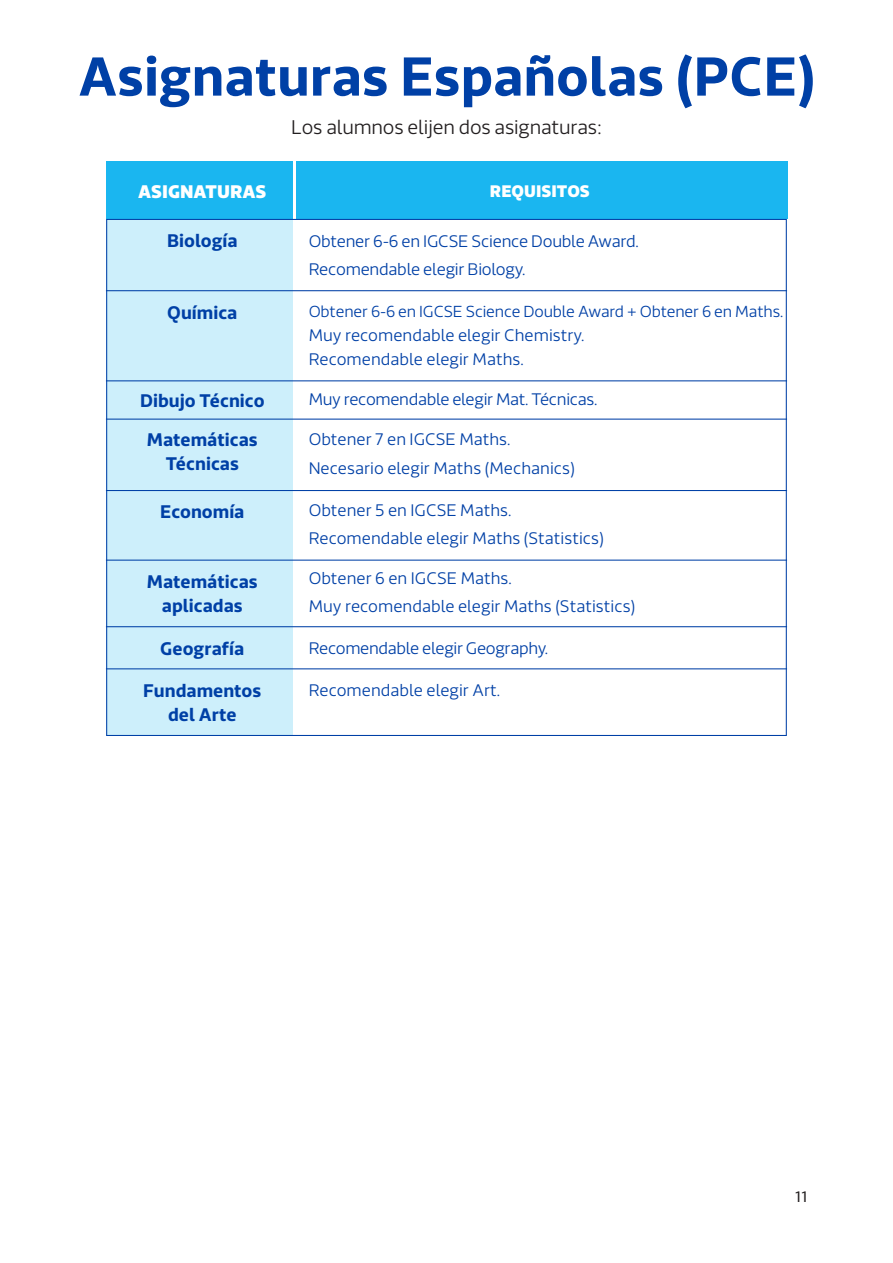
<style>
.page{position:relative;width:893px;height:1263px;background:#fff}
.page>*{position:absolute;margin:0;border:0;box-sizing:border-box;transform-origin:0 0}
.t1{font:700 54px "Riona Sans";color:#0040a6}
.t2{font:300 19.5px "Riona Sans";letter-spacing:-.01em;color:#231f20}
.t3{font:700 18px/24px "Riona Sans";color:#0040a6;text-align:center}
.t4{font:900 18px "Riona Sans";color:#fff}
.t5{font:300 16.5px/24px "Riona Sans";color:#0040a6}
.t6{font:300 16.5px "Riona Sans";letter-spacing:-.02em;color:#0040a6}
.t7{font:900 16.5px "Riona Sans";color:#fff}
.t8{font:300 15.75px "Riona Sans";letter-spacing:-.01em;color:#0040a6}
.t9{font:15px "Riona Sans";color:#231f20}
</style>
<div class="page">
<div style="left:106px;top:161px;width:187px;height:58px;background:#1ab6f0"></div>
<div style="left:296px;top:161px;width:491px;height:58px;background:#1ab6f0"></div>
<div style="left:106px;top:219px;width:187px;height:517px;background:#cdeffb"></div>
<hr style="left:106px;top:290px;width:681px;height:1px;background:#0040a6">
<hr style="left:106px;top:380px;width:681px;height:1px;background:#0040a6">
<hr style="left:106px;top:419px;width:681px;height:1px;background:#0040a6">
<hr style="left:106px;top:490px;width:681px;height:1px;background:#0040a6">
<hr style="left:106px;top:560px;width:681px;height:1px;background:#0040a6">
<hr style="left:106px;top:626px;width:681px;height:1px;background:#0040a6">
<hr style="left:106px;top:668px;width:681px;height:1px;background:#0040a6">
<p class="t1" style="left:78px;top:42px;width:738px">Asignaturas Españolas (PCE)</p>
<p class="t2" style="left:291px;top:115px;width:313px">Los alumnos elijen dos asignaturas:</p>
<p class="t4" style="left:138px;top:179px;width:130px">ASIGNATURAS</p>
<p class="t7" style="left:490px;top:180px;width:101px">REQUISITOS</p>
<p class="t5" style="left:309px;top:229px;width:332px">Obtener 6-6 en IGCSE Science Double Award.</p>
<p class="t5" style="left:309px;top:257px;width:218px">Recomendable elegir Biology.</p>
<p class="t8" style="left:309px;top:302px;width:476px">Obtener 6-6 en IGCSE Science Double Award + Obtener 6 en Maths.</p>
<p class="t5" style="left:309px;top:323px;width:277px">Muy recomendable elegir Chemistry.<br>Recomendable elegir Maths.</p>
<p class="t6" style="left:309px;top:389px;width:290px">Muy recomendable elegir Mat. Técnicas.</p>
<p class="t5" style="left:309px;top:428px;width:203px">Obtener 7 en IGCSE Maths.</p>
<p class="t5" style="left:309px;top:456px;width:268px">Necesario elegir Maths (Mechanics)</p>
<p class="t5" style="left:309px;top:498px;width:204px">Obtener 5 en IGCSE Maths.</p>
<p class="t5" style="left:309px;top:526px;width:297px">Recomendable elegir Maths (Statistics)</p>
<p class="t5" style="left:309px;top:567px;width:205px">Obtener 6 en IGCSE Maths.</p>
<p class="t5" style="left:309px;top:595px;width:328px">Muy recomendable elegir Maths (Statistics)</p>
<p class="t6" style="left:309px;top:638px;width:241px">Recomendable elegir Geography.</p>
<p class="t5" style="left:309px;top:679px;width:193px">Recomendable elegir Art.</p>
<p class="t3" style="left:167px;top:229px;width:72px">Biología</p>
<p class="t3" style="left:167px;top:301px;width:72px">Química</p>
<p class="t3" style="left:140px;top:389px;width:126px">Dibujo Técnico</p>
<p class="t3" style="left:147px;top:429px;width:113px">Matemáticas<br>Técnicas</p>
<p class="t3" style="left:160px;top:500px;width:86px">Economía</p>
<p class="t3" style="left:147px;top:570px;width:113px">Matemáticas aplicadas</p>
<p class="t3" style="left:160px;top:637px;width:86px">Geografía</p>
<p class="t3" style="left:143px;top:679px;width:120px">Fundamentos del Arte</p>
<p class="t9" style="left:795px;top:1187px;width:14px">11</p>
</div>
